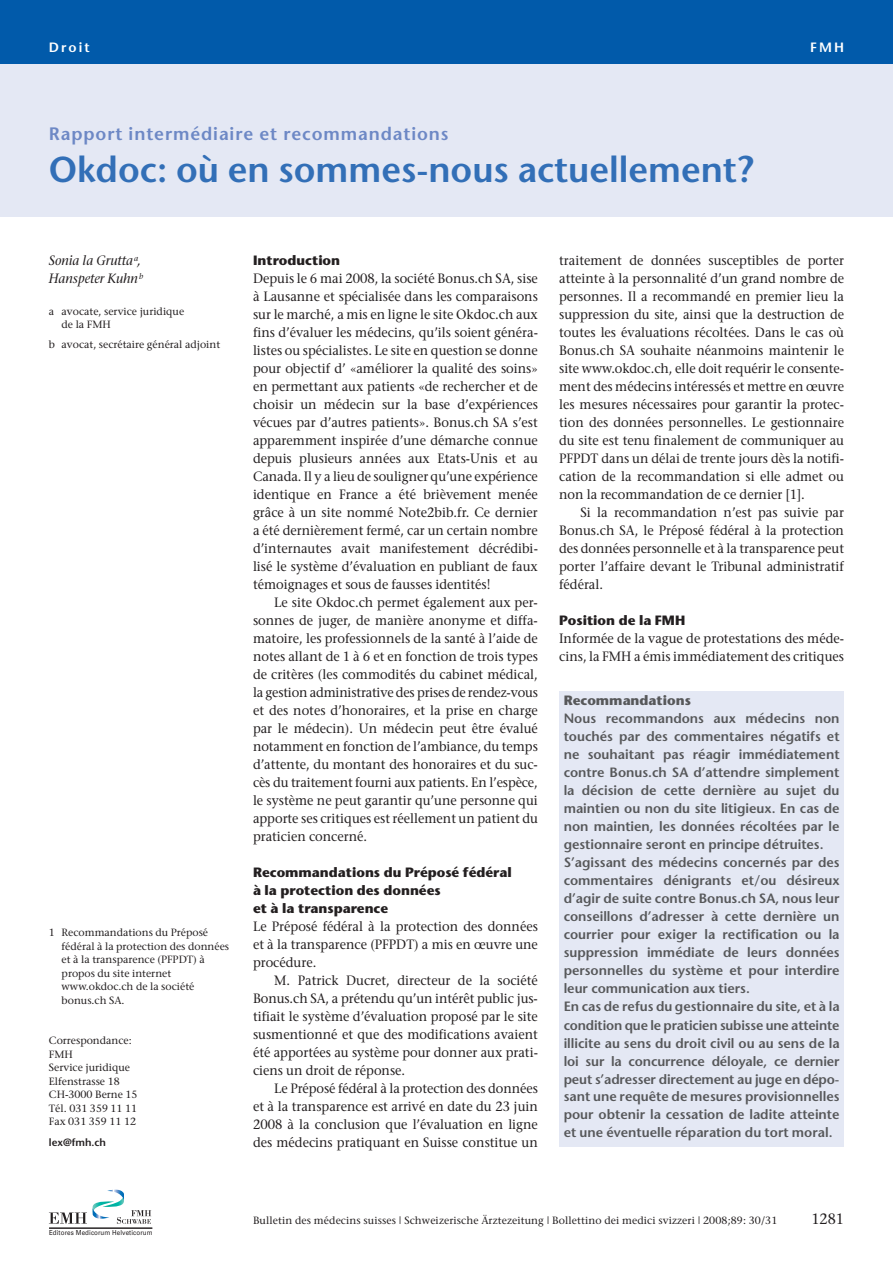
<style>
.page{position:relative;width:893px;height:1263px;background:#fff}
.page>*{position:absolute;margin:0;border:0;box-sizing:border-box;transform-origin:0 0}
.t1{font:600 36px "Stone Sans";color:#326fb7}
.t2{font:600 18px "Stone Sans";letter-spacing:.05em;color:#6d88c5}
.t3{font:15px "Stone Serif";color:#231f20;scale:.95 1}
.t4{font:13.5px/18px "Stone Serif";color:#231f20;text-align:justify;scale:.95 1}
.t5{font:600 13.5px/18px "Stone Sans";color:#57585a}
.t6{font:700 13.5px/18px "Stone Sans";color:#231f20}
.t7{font:italic 13.5px/18px "Stone Serif";color:#231f20;scale:.95 1}
.t8{font:700 13.5px "Stone Sans";color:#57585a}
.t9{font:600 13.5px "Stone Sans";letter-spacing:.15em;color:#fff}
.t10{font:10.5px/13.5px "Stone Serif";color:#231f20}
.t11{font:600 10.5px "Stone Sans";color:#231f20}
.t12{font:6.9px "Univers";letter-spacing:.015em;color:#231f20;scale:.9 1}
</style>
<div class="page">
<div style="left:0;top:60px;width:893px;height:157px;background:#e4e8f4"></div>
<div style="left:0;top:0;width:893px;height:64px;background:#015aaa"></div>
<svg style="left:49px;top:1189px;width:102px;height:35px"></svg>
<hr style="left:49px;top:1228px;width:103px;height:1px;background:#231f20">
<div style="left:559px;top:691px;width:285px;height:455px;background:#e4e8f4"></div>
<p class="t9" style="left:49px;top:42px;width:42px">Droit</p>
<p class="t9" style="left:810px;top:42px;width:35px">FMH</p>
<h2 class="t2" style="left:49px;top:127px;width:401px">Rapport intermédiaire et recommandations</h2>
<h1 class="t1" style="left:49px;top:156px;width:706px">Okdoc: où en sommes-nous actuellement?</h1>
<p class="t7" style="left:49px;top:253px;width:101px">Sonia la Grutta <sup>a</sup>,<br>Hanspeter Kuhn <sup>b</sup></p>
<p class="t10" style="left:62px;top:305px;width:124px;text-indent:-13px">a avocate, service juridique de la FMH</p>
<p class="t10" style="left:49px;top:339px;width:173px">b avocat, secrétaire général adjoint</p>
<p class="t10" style="left:62px;top:927px;width:169px;text-indent:-13px">1 Recommandations du Préposé fédéral à la protection des données et à la transparence (PFPDT) à propos du site internet www.okdoc.ch de la société bonus.ch SA.</p>
<p class="t10" style="left:49px;top:1035px;width:90px">Correspondance:<br>FMH<br>Service juridique<br>Elfenstrasse 18<br>CH-3000 Berne 15<br>Tél. 031 359 11 11<br>Fax 031 359 11 12</p>
<p class="t11" style="left:49px;top:1138px;width:59px">lex@fmh.ch</p>
<p class="t6" style="left:253px;top:253px;width:89px">Introduction</p>
<p class="t4" style="left:253px;top:271px;width:301px">Depuis le 6 mai 2008, la société Bonus.ch SA, sise à Lausanne et spécialisée dans les comparaisons sur le marché, a mis en ligne le site Okdoc.ch aux fins d’évaluer les médecins, qu’ils soient généra&shy;listes ou spécialistes. Le site en question se donne pour objectif d’ «améliorer la qualité des soins» en permettant aux patients «de rechercher et de choisir un médecin sur la base d’expériences vécues par d’autres patients». Bonus.ch SA s’est apparemment inspirée d’une démarche connue depuis plusieurs années aux Etats-Unis et au Canada. Il y a lieu de souligner qu’une expérience identique en France a été brièvement menée grâce à un site nommé Note2bib.fr. Ce dernier a été dernièrement fermé, car un certain nombre d’internautes avait manifestement décrédibi - lisé le système d’évaluation en publiant de faux témoi gnages et sous de fausses identités!</p>
<p class="t4" style="left:253px;top:595px;width:301px;text-indent:21px">Le site Okdoc.ch permet également aux per&shy;sonnes de juger, de manière anonyme et diffa&shy;ma toire, les professionnels de la santé à l’aide de notes allant de 1 à 6 et en fonction de trois types de critères (les commodités du cabinet médical, la gestion administrative des prises de rendez-vous et des notes d’honoraires, et la prise en charge par le médecin). Un médecin peut être évalué notamment en fonction de l’ambiance, du temps d’attente, du montant des honoraires et du suc&shy;cès du traitement fourni aux patients. En l’espèce, le système ne peut garantir qu’une personne qui apporte ses critiques est réellement un patient du praticien concerné.</p>
<p class="t6" style="left:253px;top:865px;width:260px">Recommandations du Préposé fédéral à la protection des données<br>et à la transparence</p>
<p class="t4" style="left:253px;top:919px;width:301px">Le Préposé fédéral à la protection des données et à la transparence (PFPDT) a mis en œuvre une procédure.</p>
<p class="t4" style="left:253px;top:973px;width:301px;text-indent:21px">M. Patrick Ducret, directeur de la société Bonus.ch SA, a prétendu qu’un intérêt public jus&shy;tifiait le système d’évaluation proposé par le site susmentionné et que des modifications avaient été apportées au système pour donner aux prati&shy;ciens un droit de réponse.</p>
<p class="t4" style="left:253px;top:1081px;width:301px;text-indent:21px">Le Préposé fédéral à la protection des données et à la transparence est arrivé en date du 23 juin 2008 à la conclusion que l’évaluation en ligne des médecins pratiquant en Suisse constitue un</p>
<p class="t4" style="left:559px;top:253px;width:301px">traitement de données susceptibles de porter atteinte à la personnalité d’un grand nombre de personnes. Il a recommandé en premier lieu la suppression du site, ainsi que la destruction de toutes les évaluations récoltées. Dans le cas où Bonus.ch SA souhaite néanmoins maintenir le site www.okdoc.ch, elle doit requérir le consente - ment des médecins intéressés et mettre en œuvre les mesures nécessaires pour garantir la protec&shy;tion des données personnelles. Le gestionnaire du site est tenu finalement de communiquer au PFPDT dans un délai de trente jours dès la notifi&shy;cation de la recommandation si elle admet ou non la recommandation de ce dernier [1].</p>
<p class="t4" style="left:559px;top:505px;width:301px;text-indent:21px">Si la recommandation n’est pas suivie par Bonus.ch SA, le Préposé fédéral à la protection des données personnelle et à la transparence peut porter l’affaire devant le Tribunal administratif fédéral.</p>
<p class="t6" style="left:559px;top:613px;width:128px">Position de la FMH</p>
<p class="t4" style="left:559px;top:631px;width:301px">Informée de la vague de protestations des méde&shy;cins, la FMH a émis immédiatement des critiques</p>
<p class="t8" style="left:564px;top:695px;width:129px">Recommandations</p>
<p class="t5" style="left:564px;top:711px;width:277px">Nous recommandons aux médecins non touchés par des commentaires négatifs et ne souhaitant pas réagir immédiatement contre Bonus.ch SA d’attendre simplement la décision de cette dernière au sujet du maintien ou non du site litigieux. En cas de non maintien, les données récoltées par le gestionnaire seront en principe détruites.<br>S’agissant des médecins concernés par des commentaires dénigrants et/ou désireux d’agir de suite contre Bonus.ch SA, nous leur conseillons d’adresser à cette dernière un courrier pour exiger la rectification ou la suppression immédiate de leurs données personnelles du système et pour interdire leur communication aux tiers.<br>En cas de refus du gestionnaire du site, et à la condition que le praticien subisse une atteinte illicite au sens du droit civil ou au sens de la loi sur la concurrence déloyale, ce dernier peut s’adresser directement au juge en dépo - sant une requête de mesures pro visionnelles pour obtenir la cessation de ladite atteinte et une éventuelle réparation du tort moral.</p>
<p class="t12" style="left:49px;top:1229px;width:117px">Editores Medicorum Helveticorum</p>
<p class="t10" style="left:253px;top:1214px;width:526px">Bulletin des médecins suisses | Schweizerische Ärztezeitung | Bollettino dei medici svizzeri | 2008;89: 30/31</p>
<p class="t3" style="left:811px;top:1213px;width:36px">1281</p>
</div>
